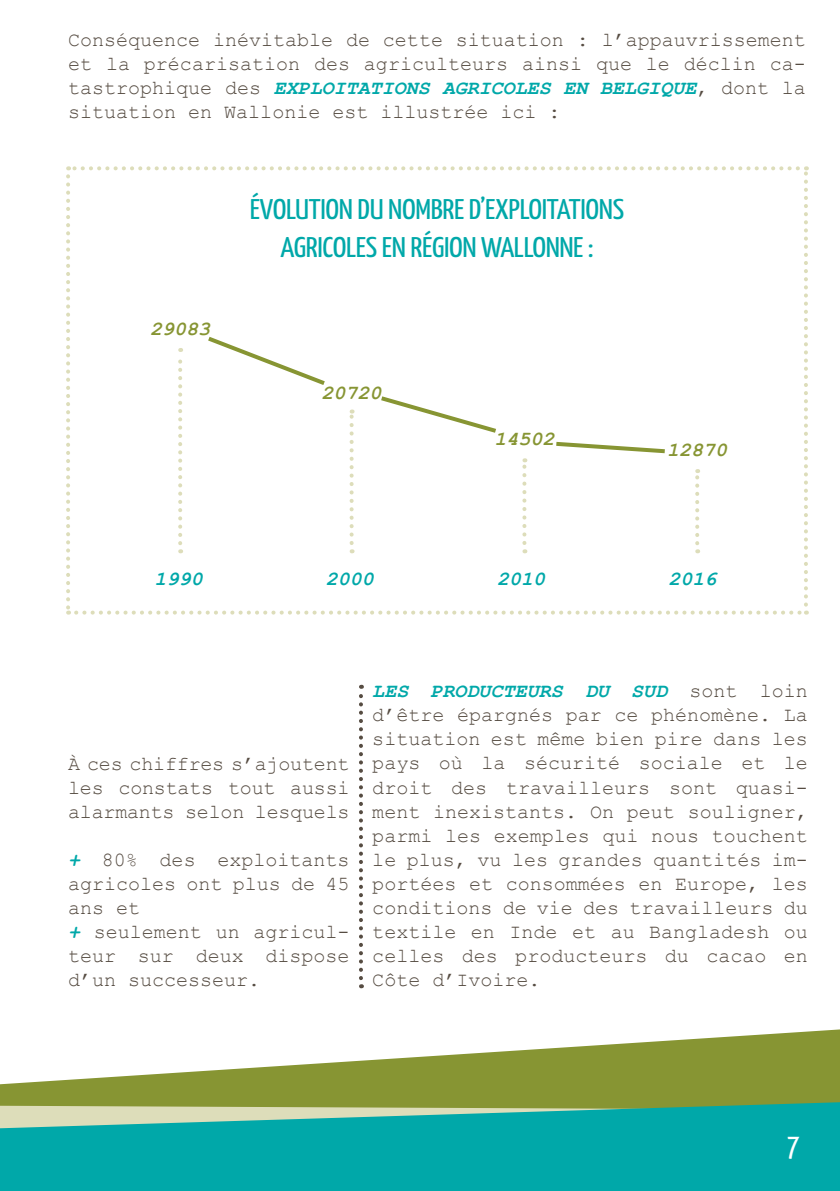
<style>
.page{position:relative;width:840px;height:1191px;background:#fff}
.page>*{position:absolute;margin:0;border:0;box-sizing:border-box;transform-origin:0 0}
.t1{font:32px "Yanone Kaffeesatz";color:#fff}
.t2{font:28.4px "Yanone Kaffeesatz";letter-spacing:-.01em;color:#00a8a9;scale:1.12 1}
.t3{font:20px/24px "Courier New";color:#564c42;text-align:justify}
.t4{font:italic 700 20px "Courier New";color:#879533}
.t5{font:italic 700 20px "Courier New";color:#00a8a9}
.s1{font-weight:700;font-style:italic;color:#00a8a9}
</style>
<div class="page">
<svg style="left:0;top:1029px;width:839px;height:72px;fill:#879533"></svg>
<svg style="left:0;top:1101px;width:839px;height:90px;background:#1daba2"></svg>
<svg style="left:178px;top:348px;width:4px;height:195px"></svg>
<svg style="left:349px;top:409px;width:4px;height:134px"></svg>
<svg style="left:522px;top:458px;width:4px;height:85px"></svg>
<svg style="left:695px;top:469px;width:3px;height:74px"></svg>
<svg style="left:208px;top:336px;width:117px;height:49px"></svg>
<svg style="left:381px;top:396px;width:115px;height:37px"></svg>
<svg style="left:556px;top:441px;width:109px;height:13px"></svg>
<svg style="left:66px;top:176px;width:4px;height:438px"></svg>
<svg style="left:76px;top:610px;width:730px;height:4px"></svg>
<svg style="left:804px;top:166px;width:3px;height:438px"></svg>
<svg style="left:68px;top:166px;width:729px;height:4px"></svg>
<svg style="left:359px;top:685px;width:4px;height:293px"></svg>
<p class="t3" style="left:68px;top:27px;width:739px">Conséquence inévitable de cette situation : l’appauvrissement et la précarisation des agriculteurs ainsi que le déclin ca&shy;tastrophique des <span class="s1">EXPLOITATIONS AGRICOLES EN BELGIQUE</span>, dont la situation en Wallonie est illustrée ici :</p>
<p class="t4" style="left:150px;top:315px;width:61px">29083</p>
<p class="t2" style="left:250px;top:191px;width:335px">ÉVOLUTION DU NOMBRE D’EXPLOITATIONS</p>
<p class="t2" style="left:280px;top:230px;width:281px">AGRICOLES EN RÉGION WALLONNE :</p>
<p class="t4" style="left:321px;top:378px;width:61px">20720</p>
<p class="t4" style="left:494px;top:425px;width:61px">14502</p>
<p class="t4" style="left:666px;top:436px;width:61px">12870</p>
<p class="t5" style="left:154px;top:564px;width:49px">1990</p>
<p class="t5" style="left:326px;top:564px;width:50px">2000</p>
<p class="t5" style="left:497px;top:564px;width:49px">2010</p>
<p class="t5" style="left:668px;top:564px;width:49px">2016</p>
<p class="t3" style="left:68px;top:751px;width:283px">À ces chiffres s’ajoutent les constats tout aussi alarmants selon lesquels</p>
<p class="t3" style="left:68px;top:847px;width:283px"><span class="s1">+</span> 80% des exploitants agricoles ont plus de 45 ans et</p>
<p class="t3" style="left:68px;top:919px;width:283px"><span class="s1">+</span> seulement un agricul&shy;teur sur deux dispose d’un successeur.</p>
<p class="t3" style="left:372px;top:678px;width:437px"><span class="s1">LES PRODUCTEURS DU SUD</span> sont loin d’être épargnés par ce phénomène. La situation est même bien pire dans les pays où la sécurité sociale et le droit des travailleurs sont quasi&shy;ment inexistants. On peut souligner, parmi les exemples qui nous touchent le plus, vu les grandes quantités im&shy;portées et consommées en Europe, les conditions de vie des travailleurs du textile en Inde et au Bangladesh ou celles des producteurs du cacao en Côte d’Ivoire.</p>
<h1 class="t1" style="left:786px;top:1124px;width:15px">7</h1>
</div>
